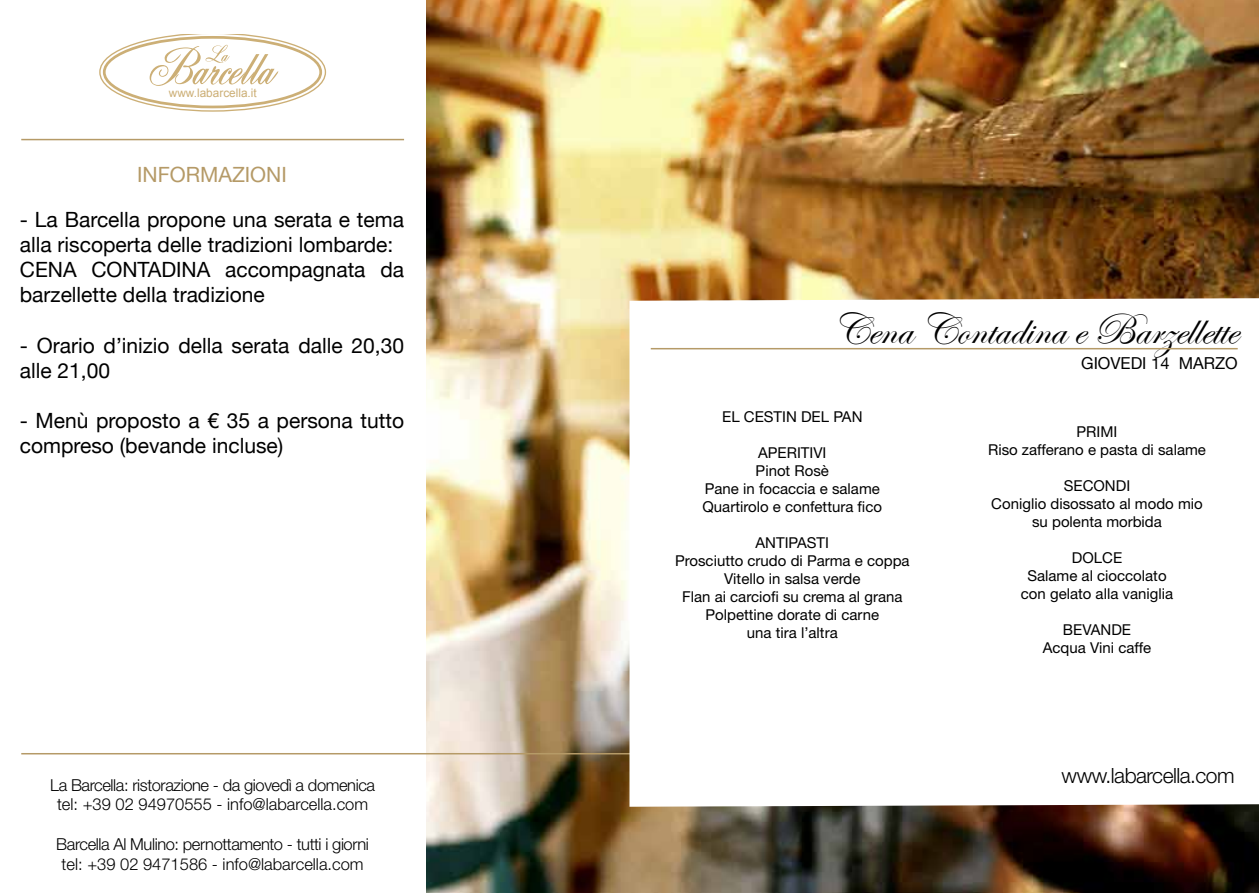
<style>
.page{position:relative;width:1259px;height:893px;background:#fff}
.page>*{position:absolute;margin:0;border:0;box-sizing:border-box;transform-origin:0 0}
.t1{font:45px "Edwardian Script ITC";color:#000}
.t2{font:21px/25.2px "Helvetica Neue";color:#000}
.t3{font:300 21px "Helvetica Neue LT Std";letter-spacing:-.025em;color:#000}
.t4{font:21px "Helvetica Neue";color:#b59a67}
.t5{font:300 16.5px/19.8px "Helvetica Neue LT Std";letter-spacing:-.025em;color:#000;text-align:center}
.t6{font:16.5px "Helvetica Neue";color:#000}
.t7{font:15px/18px "Helvetica Neue LT Std";color:#000;text-align:center}
.t8{font:11.85px "Arial";color:#ccaf76}
</style>
<div class="page">
<img style="left:425px;top:0;width:834px;height:893px">
<svg style="left:99px;top:34px;width:227px;height:78px"></svg>
<div style="left:103px;top:36px;width:219px;height:72px;border:3px solid #ccaf76;border-radius:50%"></div>
<hr style="left:21px;top:139px;width:383px;height:1px;background:#b59a67">
<hr style="left:21px;top:753px;width:1216px;height:1px;background:#b59a67">
<svg style="left:629px;top:298px;width:630px;height:509px"></svg>
<hr style="left:651px;top:348px;width:586px;height:1px;background:#b59a67">
<p class="t8" style="left:169px;top:85px;width:89px">www.labarcella.it</p>
<h2 class="t4" style="left:137px;top:162px;width:151px">INFORMAZIONI</h2>
<h2 class="t2" style="left:20px;top:206px;width:386px">- La Barcella propone una serata e tema alla riscoperta delle tradizioni lombarde:<br>CENA CONTADINA accompagnata da barzellette della tradizione</h2>
<h2 class="t2" style="left:20px;top:332px;width:386px">- Orario d’inizio della serata dalle 20,30 alle 21,00</h2>
<h2 class="t2" style="left:20px;top:408px;width:386px">- Menù proposto a € 35 a persona tutto compreso (bevande incluse)</h2>
<p class="t5" style="left:50px;top:774px;width:326px">La Barcella: ristorazione - da giovedì a domenica tel: +39 02 94970555 - info@labarcella.com</p>
<p class="t5" style="left:56px;top:834px;width:314px">Barcella Al Mulino: pernottamento - tutti i giorni tel: +39 02 9471586 - info@labarcella.com</p>
<h1 class="t1" style="left:832px;top:304px;width:407px">Cena Contadina e Barzellette</h1>
<p class="t6" style="left:1081px;top:353px;width:158px">GIOVEDI 14 MARZO</p>
<p class="t7" style="left:722px;top:407px;width:142px">EL CESTIN DEL PAN</p>
<p class="t7" style="left:702px;top:443px;width:181px">APERITIVI<br>Pinot Rosè<br>Pane in focaccia e salame<br>Quartirolo e confettura fico</p>
<p class="t7" style="left:675px;top:533px;width:236px">ANTIPASTI<br>Prosciutto crudo di Parma e coppa<br>Vitello in salsa verde<br>Flan ai carciofi su crema al grana<br>Polpettine dorate di carne<br>una tira l’altra</p>
<p class="t7" style="left:988px;top:423px;width:219px">PRIMI<br>Riso zafferano e pasta di salame</p>
<p class="t7" style="left:991px;top:477px;width:213px">SECONDI<br>Coniglio disossato al modo mio su polenta morbida</p>
<p class="t7" style="left:1021px;top:549px;width:154px">DOLCE<br>Salame al cioccolato con gelato alla vaniglia</p>
<p class="t7" style="left:1043px;top:621px;width:110px">BEVANDE<br>Acqua Vini caffe</p>
<h2 class="t3" style="left:1061px;top:763px;width:174px">www.labarcella.com</h2>
</div>
